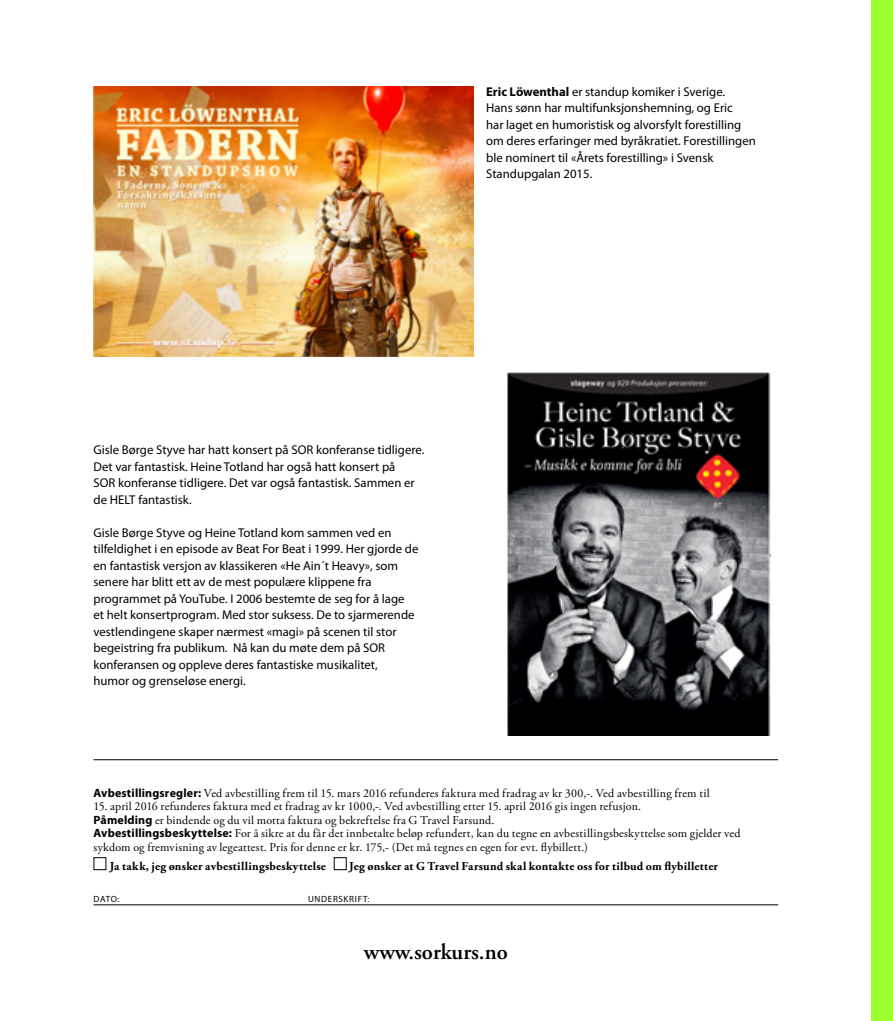
<style>
.page{position:relative;width:893px;height:1021px;background:#fff}
.page>*{position:absolute;margin:0;border:0;box-sizing:border-box;transform-origin:0 0}
.t1{font:600 22.5px "Adobe Garamond Pro";color:#000}
.t2{font:12.75px/16.5px "Myriad Pro";color:#000}
.t3{font:12px/13.5px "Adobe Garamond Pro";letter-spacing:.015em;color:#000}
.t4{font:700 12px "Adobe Garamond Pro";letter-spacing:.02em;color:#000}
.t5{font:9px "Myriad Pro";letter-spacing:.08em;color:#000}
.s1{font-weight:700}
.s2{font-family:"Myriad Pro";font-weight:700}
</style>
<div class="page">
<div style="left:872px;top:0;width:21px;height:1020px;background:#9cff30"></div>
<hr style="left:94px;top:759px;width:684px;height:1px;background:#000">
<img style="left:94px;top:86px;width:379px;height:271px">
<img style="left:507px;top:372px;width:264px;height:363px">
<hr style="left:94px;top:904px;width:684px;height:1px;background:#000">
<div style="left:94px;top:857px;width:12px;height:13px;border:1px solid #000"></div>
<div style="left:334px;top:857px;width:13px;height:13px;border:1px solid #000"></div>
<p class="t2" style="left:486px;top:83px;width:271px"><span class="s1">Eric Löwenthal</span> er standup komiker i Sverige.<br>Hans sønn har multifunksjonshemning, og Eric<br>har laget en humoristisk og alvorsfylt forestilling om deres erfaringer med byråkratiet. Forestillingen ble nominert til «Årets forestilling» i Svensk Standupgalan 2015.</p>
<p class="t2" style="left:94px;top:441px;width:332px">Gisle Børge Styve har hatt konsert på SOR konferanse tidligere.<br>Det var fantastisk. Heine Totland har også hatt konsert på<br>SOR konferanse tidligere. Det var også fantastisk. Sammen er de HELT fantastisk.</p>
<p class="t2" style="left:94px;top:524px;width:326px">Gisle Børge Styve og Heine Totland kom sammen ved en tilfeldighet i en episode av Beat For Beat i 1999. Her gjorde de en fantastisk versjon av klassikeren «He Ain´t Heavy», som senere har blitt ett av de mest populære klippene fra programmet på YouTube. I 2006 bestemte de seg for å lage<br>et helt konsertprogram. Med stor suksess. De to sjarmerende vestlendingene skaper nærmest «magi» på scenen til stor begeistring fra publikum. Nå kan du møte dem på SOR konferansen og oppleve deres fantastiske musikalitet,<br>humor og grenseløse energi.</p>
<p class="t3" style="left:94px;top:786px;width:618px"><span class="s2">Avbestillingsregler:</span> Ved avbestilling frem til 15. mars 2016 refunderes faktura med fradrag av kr 300,-. Ved avbestilling frem til</p>
<p class="t3" style="left:94px;top:799px;width:648px">15. april 2016 refunderes faktura med et fradrag av kr 1000,-. Ved avbestilling etter 15. april 2016 gis ingen refusjon.<br><span class="s2">Påmelding</span> er bindende og du vil motta faktura og bekreftelse fra G Travel Farsund.<br><span class="s2">Avbestillingsbeskyttelse:</span> For å sikre at du får det innbetalte beløp refundert, kan du tegne en avbestillingsbeskyttelse som gjelder ved sykdom og fremvisning av legeattest. Pris for denne er kr. 175,- (Det må tegnes en egen for evt. flybillett.)</p>
<p class="t4" style="left:110px;top:859px;width:218px">Ja takk, jeg ønsker avbestillingsbeskyttelse</p>
<p class="t4" style="left:349px;top:859px;width:370px">Jeg ønsker at G Travel Farsund skal kontakte oss for tilbud om flybilletter</p>
<p class="t5" style="left:94px;top:893px;width:27px">DATO:</p>
<p class="t5" style="left:308px;top:893px;width:63px">UNDERSKRIFT:</p>
<h1 class="t1" style="left:364px;top:938px;width:145px">www.sorkurs.no</h1>
</div>
